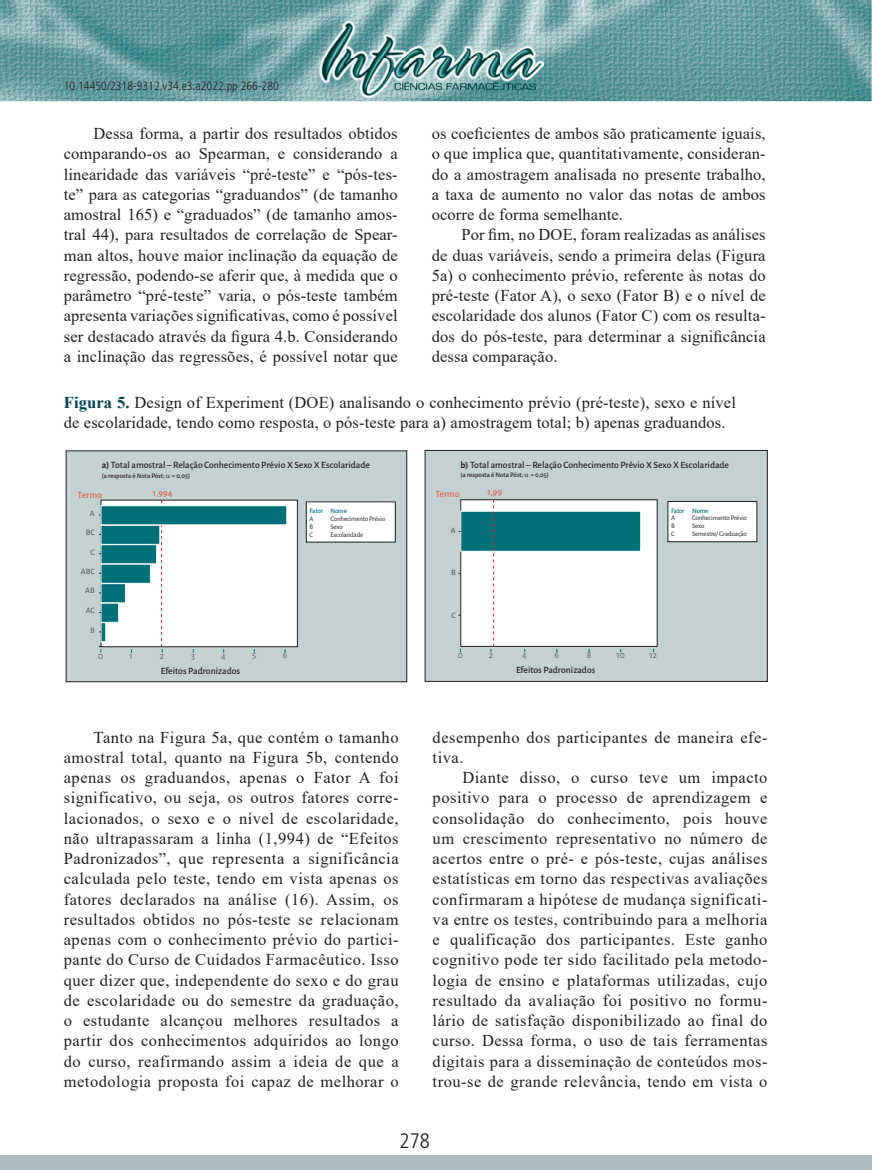
<style>
.page{position:relative;width:872px;height:1170px;background:#fff}
.page>*{position:absolute;margin:0;border:0;box-sizing:border-box;transform-origin:0 0}
.t1{font:300 condensed 21px "Frutiger LT Std";color:#231f20}
.t2{font:16.5px/20.2px "Times New Roman";letter-spacing:.01em;color:#231f20;text-align:justify}
.t3{font:16.5px/20.2px "Times New Roman";letter-spacing:.03em;color:#231f20}
.t4{font:300 condensed 12px "Frutiger LT Std";color:#231f20}
.t5{font:500 9.75px "Alegreya Sans";color:#231f20}
.t6{font:9.75px "Alegreya Sans";color:#636366}
.t7{font:500 9.75px "Alegreya Sans";color:#db634b}
.t8{font:500 9.6px "Alegreya Sans";color:#231f20}
.t9{font:500 9.6px "Alegreya Sans";color:#db634b}
.t10{font:9.6px "Alegreya Sans";color:#636366}
.t11{font:500 8.25px "Alegreya Sans";color:#636366}
.t12{font:6.9px "Alegreya Sans";letter-spacing:-.02em;color:#231f20}
.t13{font:500 6.9px "Alegreya Sans";color:#231f20}
.t14{font:500 6.9px "Alegreya Sans";letter-spacing:-.03em;color:#007078}
.s1{font-weight:700;color:#01414f}
.s2{font-weight:700}
</style>
<div class="page">
<img style="left:0;top:0;width:871px;height:101px">
<div style="left:0;top:1155px;width:872px;height:14px;background:#adbdbf"></div>
<img style="left:319px;top:20px;width:225px;height:77px">
<div style="left:66px;top:451px;width:341px;height:230px;background:#c4d1d1"></div>
<div style="left:101px;top:500px;width:196px;height:146px;background:#fff"></div>
<div style="left:101px;top:500px;width:196px;height:147px;border:1px solid #231f20"></div>
<div style="left:101px;top:525px;width:59px;height:19px;background:#007078;border:1px solid #fff"></div>
<div style="left:101px;top:544px;width:56px;height:20px;background:#007078;border:1px solid #fff"></div>
<div style="left:101px;top:564px;width:50px;height:19px;background:#007078"></div>
<div style="left:101px;top:583px;width:25px;height:20px;background:#007078;border:1px solid #fff"></div>
<div style="left:101px;top:603px;width:18px;height:19px;background:#007078;border:1px solid #fff"></div>
<svg style="left:101px;top:622px;width:5px;height:20px"></svg>
<svg style="left:161px;top:500px;width:2px;height:152px"></svg>
<div style="left:306px;top:502px;width:89px;height:40px;background:#fff"></div>
<div style="left:101px;top:505px;width:186px;height:20px;background:#007078;border:1px solid #fff"></div>
<div style="left:425px;top:450px;width:342px;height:231px;background:#c4d1d1"></div>
<div style="left:425px;top:450px;width:342px;height:231px;border:1px solid #231f20"></div>
<div style="left:461px;top:499px;width:196px;height:147px;background:#fff"></div>
<div style="left:460px;top:499px;width:197px;height:147px;border:1px solid #231f20"></div>
<div style="left:460px;top:511px;width:181px;height:40px;background:#007078;border:1px solid #fff"></div>
<svg style="left:490px;top:499px;width:4px;height:153px"></svg>
<div style="left:668px;top:501px;width:89px;height:40px;background:#fff"></div>
<div style="left:667px;top:501px;width:90px;height:41px;border:1px solid #231f20"></div>
<p class="t4" style="left:64px;top:79px;width:217px">10.14450/2318-9312.v34.e3.a2022.pp 266-280</p>
<p class="t2" style="left:64px;top:123px;width:335px;text-indent:30px">Dessa forma, a partir dos resultados obtidos comparando-os ao Spearman, e considerando a linearidade das variáveis “pré-teste” e “pós-tes&shy;te” para as categorias “graduandos” (de tamanho amostral 165) e “graduados” (de tamanho amos&shy;tral 44), para resultados de correlação de Spear&shy;man altos, houve maior inclinação da equação de regressão, podendo-se aferir que, à medida que o parâmetro “pré-teste” varia, o pós-teste também apresenta variações significativas, como é possível ser destacado através da figura 4.b. Considerando a inclinação das regressões, é possível notar que</p>
<p class="t2" style="left:432px;top:123px;width:335px">os coeficientes de ambos são praticamente iguais, o que implica que, quantitativamente, consideran&shy;do a amostragem analisada no presente trabalho, a taxa de aumento no valor das notas de ambos ocorre de forma semelhante.</p>
<p class="t2" style="left:432px;top:224px;width:335px;text-indent:30px">Por fim, no DOE, foram realizadas as análises de duas variáveis, sendo a primeira delas (Figura 5a) o conhecimento prévio, referente às notas do pré-teste (Fator A), o sexo (Fator B) e o nível de escolaridade dos alunos (Fator C) com os resulta&shy;dos do pós-teste, para determinar a significância dessa comparação.</p>
<p class="t2" style="left:64px;top:391px;width:673px"><span class="s1">Figura 5.</span> Design of Experiment (DOE) analisando o conhecimento prévio (pré-teste), sexo e nível de escolaridade, tendo como resposta, o pós-teste para a) amostragem total; b) apenas graduandos.</p>
<p class="t8" style="left:102px;top:458px;width:269px"><span class="s2">a)</span> Total amostral – Relação Conhecimento Prévio X Sexo X Escolaridade</p>
<p class="t13" style="left:102px;top:470px;width:90px">(a resposta é Nota Póst; = 0,05)</p>
<p class="t14" style="left:309px;top:505px;width:39px">Fator Nome</p>
<p class="t12" style="left:309px;top:514px;width:5px">A</p>
<p class="t12" style="left:330px;top:514px;width:56px">Conhecimento Prévio</p>
<p class="t12" style="left:309px;top:521px;width:5px">B</p>
<p class="t12" style="left:330px;top:521px;width:14px">Sexo</p>
<p class="t12" style="left:309px;top:529px;width:5px">C</p>
<p class="t12" style="left:330px;top:529px;width:34px">Escolaridade</p>
<p class="t9" style="left:78px;top:487px;width:26px">Termo</p>
<p class="t9" style="left:153px;top:485px;width:21px">1,994</p>
<p class="t11" style="left:90px;top:507px;width:6px">A</p>
<p class="t11" style="left:86px;top:527px;width:10px">BC</p>
<p class="t11" style="left:81px;top:565px;width:15px">ABC</p>
<p class="t11" style="left:85px;top:585px;width:11px">AB</p>
<p class="t11" style="left:86px;top:604px;width:11px">AC</p>
<p class="t11" style="left:90px;top:624px;width:6px">B</p>
<p class="t11" style="left:90px;top:546px;width:6px">C</p>
<p class="t10" style="left:98px;top:649px;width:7px">0</p>
<p class="t10" style="left:130px;top:649px;width:5px">1</p>
<p class="t10" style="left:160px;top:649px;width:6px">2</p>
<p class="t10" style="left:191px;top:649px;width:5px">3</p>
<p class="t10" style="left:221px;top:649px;width:6px">4</p>
<p class="t10" style="left:252px;top:648px;width:6px">5</p>
<p class="t10" style="left:283px;top:648px;width:6px">6</p>
<p class="t8" style="left:161px;top:663px;width:81px">Efeitos Padronizados</p>
<p class="t5" style="left:460px;top:457px;width:270px"><span class="s2">b)</span> Total amostral – Relação Conhecimento Prévio X Sexo X Escolaridade</p>
<p class="t13" style="left:460px;top:470px;width:90px">(a resposta é Nota Póst; = 0,05)</p>
<p class="t14" style="left:671px;top:505px;width:39px">Fator Nome</p>
<p class="t12" style="left:671px;top:513px;width:5px">A</p>
<p class="t12" style="left:692px;top:513px;width:56px">Conhecimento Prévio</p>
<p class="t12" style="left:671px;top:521px;width:5px">B</p>
<p class="t12" style="left:692px;top:521px;width:14px">Sexo</p>
<p class="t12" style="left:671px;top:529px;width:5px">C</p>
<p class="t12" style="left:692px;top:529px;width:56px">Semestre/ Graduação</p>
<p class="t7" style="left:487px;top:485px;width:16px">1,99</p>
<p class="t7" style="left:435px;top:487px;width:26px">Termo</p>
<p class="t11" style="left:451px;top:524px;width:6px">A</p>
<p class="t11" style="left:451px;top:566px;width:6px">B</p>
<p class="t11" style="left:451px;top:609px;width:6px">C</p>
<p class="t6" style="left:458px;top:648px;width:7px">0</p>
<p class="t6" style="left:488px;top:648px;width:6px">2</p>
<p class="t6" style="left:522px;top:648px;width:6px">4</p>
<p class="t6" style="left:554px;top:648px;width:6px">6</p>
<p class="t6" style="left:586px;top:648px;width:6px">8</p>
<p class="t6" style="left:616px;top:648px;width:10px">10</p>
<p class="t6" style="left:649px;top:648px;width:9px">12</p>
<p class="t5" style="left:516px;top:663px;width:81px">Efeitos Padronizados</p>
<p class="t2" style="left:64px;top:726px;width:336px;text-indent:30px">Tanto na Figura 5a, que contém o tamanho amostral total, quanto na Figura 5b, contendo apenas os graduandos, apenas o Fator A foi significativo, ou seja, os outros fatores corre&shy;lacionados, o sexo e o nível de escolaridade, não ultrapassaram a linha (1,994) de “Efeitos Padronizados”, que representa a significância calculada pelo teste, tendo em vista apenas os fatores declarados na análise (16). Assim, os resultados obtidos no pós-teste se relacionam apenas com o conhecimento prévio do partici&shy;pante do Curso de Cuidados Farmacêutico. Isso quer dizer que, independente do sexo e do grau de escolaridade ou do semestre da graduação, o estudante alcançou melhores resultados a partir dos conhecimentos adquiridos ao longo do curso, reafirmando assim a ideia de que a metodologia proposta foi capaz de melhorar o</p>
<p class="t3" style="left:432px;top:726px;width:336px">desempenho dos participantes de maneira efe&shy;tiva.</p>
<p class="t2" style="left:432px;top:766px;width:336px;text-indent:30px">Diante disso, o curso teve um impacto positivo para o processo de aprendizagem e consolidação do conhecimento, pois houve um crescimento representativo no número de acertos entre o pré- e pós-teste, cujas análises estatísticas em torno das respectivas avaliações confirmaram a hipótese de mudança significati&shy;va entre os testes, contribuindo para a melhoria e qualificação dos participantes. Este ganho cognitivo pode ter sido facilitado pela metodo&shy;logia de ensino e plataformas utilizadas, cujo resultado da avaliação foi positivo no formu&shy;lário de satisfação disponibilizado ao final do curso. Dessa forma, o uso de tais ferramentas digitais para a disseminação de conteúdos mos&shy;trou-se de grande relevância, tendo em vista o</p>
<p class="t1" style="left:399px;top:1128px;width:32px">278</p>
</div>
